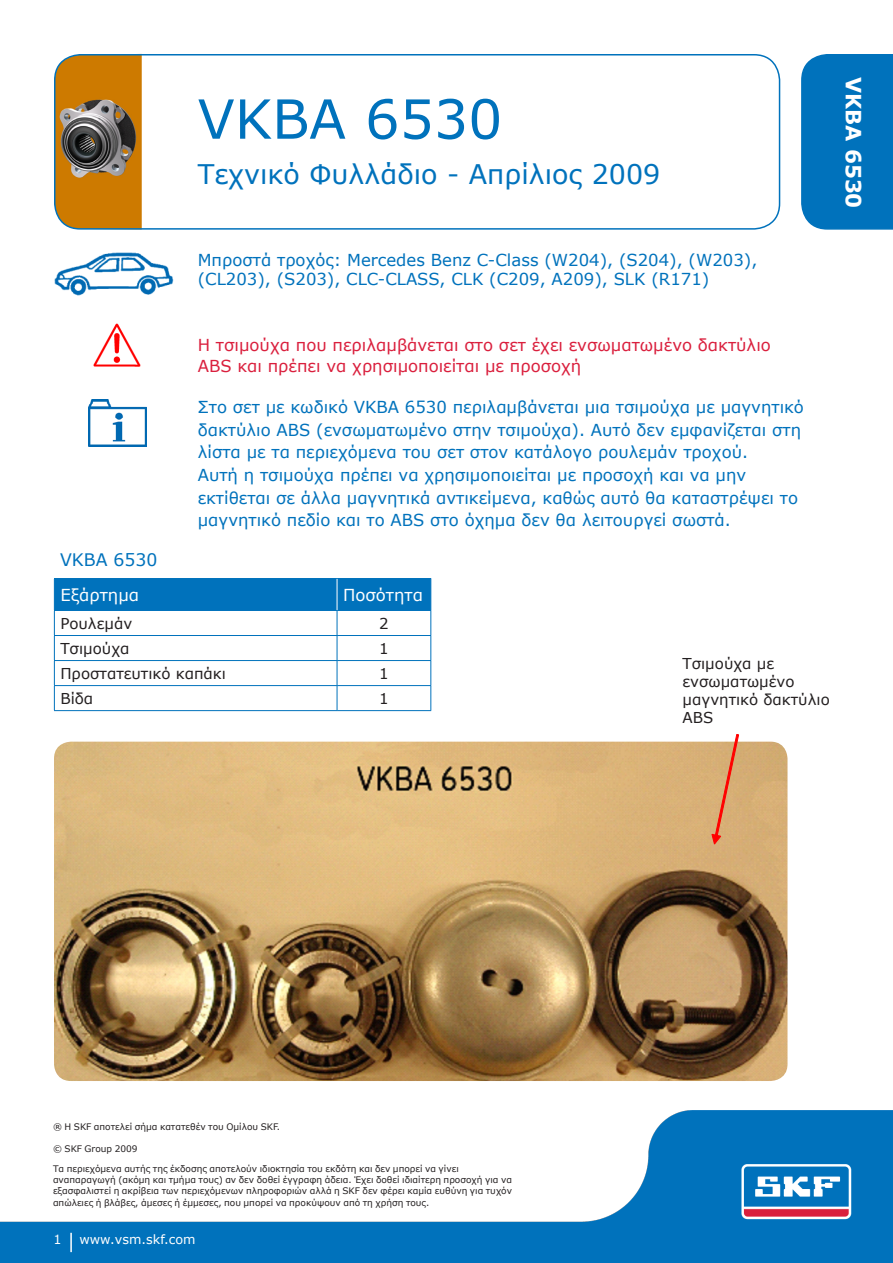
<style>
.page{position:relative;width:893px;height:1263px;background:#fff}
.page>*{position:absolute;margin:0;border:0;box-sizing:border-box;transform-origin:0 0}
.t1{font:54px "Verdana";color:#0072bc}
.t2{font:27px "Verdana";color:#0072bc}
.t3{font:700 21px "Verdana";color:#fff}
.t4{font:17.25px "Verdana";color:#0072bc}
.t5{font:16.5px/22.5px "Verdana";color:#0072bc}
.t6{font:16.5px/21px "Verdana";color:#da1f3d}
.t7{font:16.5px "Verdana";color:#fff}
.t8{font:15px/18px "Verdana";color:#231f20}
.t9{font:12.75px "Verdana";color:#fff}
._91_99_-_Disclaimer{font:9px/11.2px "Verdana";color:#231f20}
</style>
<div class="page">
<img style="left:55px;top:54px;width:87px;height:175px">
<div style="left:54px;top:54px;width:726px;height:176px;border:2px solid #0072bc;border-radius:26px"></div>
<img style="left:54px;top:253px;width:119px;height:43px">
<img style="left:93px;top:323px;width:48px;height:44px">
<img style="left:88px;top:399px;width:59px;height:48px">
<div style="left:801px;top:54px;width:92px;height:176px;background:#0072bc"></div>
<img style="left:54px;top:742px;width:733px;height:339px">
<svg style="left:54px;top:579px;width:377px;height:131px"></svg>
<hr style="left:54px;top:710px;width:283px;height:1px;background:#0072bc">
<hr style="left:337px;top:710px;width:94px;height:1px;background:#0072bc">
<hr style="left:54px;top:578px;width:283px;height:1px;background:#0072bc">
<hr style="left:54px;top:579px;width:1px;height:31px;background:#0072bc">
<hr style="left:337px;top:578px;width:94px;height:1px;background:#0072bc">
<hr style="left:430px;top:579px;width:1px;height:31px;background:#0072bc">
<hr style="left:54px;top:610px;width:283px;height:1px;background:#0072bc">
<hr style="left:337px;top:610px;width:94px;height:1px;background:#0072bc">
<hr style="left:337px;top:579px;width:1px;height:31px;background:#fff">
<svg style="left:674px;top:734px;width:105px;height:110px;background:#daae7b"></svg>
<img style="left:0;top:1110px;width:893px;height:153px">
<svg style="left:70px;top:1233px;width:2px;height:19px"></svg>
<p class="t1" style="left:198px;top:85px;width:306px">VKBA 6530</p>
<p class="t2" style="left:198px;top:157px;width:464px">Τεχνικό Φυλλάδιο - Απρίλιος 2009</p>
<p class="t5" style="left:198px;top:249px;width:561px;line-height:19.8px">Μπροστά τροχός: Mercedes Benz C-Class (W204), (S204), (W203), (CL203), (S203), CLC-CLASS, CLK (C209, A209), SLK (R171)</p>
<p class="t3" style="left:867px;top:77px;width:133px;rotate:90deg">VKBA 6530</p>
<p class="t4" style="left:60px;top:549px;width:99px">VKBA 6530</p>
<p class="t6" style="left:198px;top:334px;width:575px">Η τσιμούχα που περιλαμβάνεται στο σετ έχει ενσωματωμένο δακτύλιο<br>ABS και πρέπει να χρησιμοποιείται με προσοχή</p>
<p class="t5" style="left:198px;top:396px;width:608px">Στο σετ με κωδικό VKBA 6530 περιλαμβάνεται μια τσιμούχα με μαγνητικό δακτύλιο ABS (ενσωματωμένο στην τσιμούχα). Αυτό δεν εμφανίζεται στη λίστα με τα περιεχόμενα του σετ στον κατάλογο ρουλεμάν τροχού.</p>
<p class="t5" style="left:198px;top:463px;width:602px">Αυτή η τσιμούχα πρέπει να χρησιμοποιείται με προσοχή και να μην εκτίθεται σε άλλα μαγνητικά αντικείμενα, καθώς αυτό θα καταστρέψει το μαγνητικό πεδίο και το ABS στο όχημα δεν θα λειτουργεί σωστά.</p>
<p class="t7" style="left:60px;top:584px;width:80px">Εξάρτημα</p>
<p class="t7" style="left:343px;top:584px;width:81px">Ποσότητα</p>
<p class="t8" style="left:60px;top:614px;width:74px">Ρουλεμάν</p>
<p class="t8" style="left:379px;top:614px;width:11px">2</p>
<p class="t8" style="left:60px;top:639px;width:71px">Τσιμούχα</p>
<p class="t8" style="left:379px;top:639px;width:11px">1</p>
<p class="t8" style="left:60px;top:664px;width:167px">Προστατευτικό καπάκι</p>
<p class="t8" style="left:379px;top:664px;width:11px">1</p>
<p class="t8" style="left:60px;top:689px;width:34px">Βίδα</p>
<p class="t8" style="left:379px;top:689px;width:11px">1</p>
<p class="t8" style="left:682px;top:654px;width:149px">Τσιμούχα με ενσωματωμένο μαγνητικό δακτύλιο<br>ABS</p>
<p class="_91_99_-_Disclaimer" style="left:53px;top:1120px;width:229px">® Η SKF αποτελεί σήμα κατατεθέν του Ομίλου SKF.</p>
<p class="_91_99_-_Disclaimer" style="left:53px;top:1143px;width:86px">© SKF Group 2009</p>
<p class="_91_99_-_Disclaimer" style="left:53px;top:1162px;width:461px">Τα περιεχόμενα αυτής της έκδοσης αποτελούν ιδιοκτησία του εκδότη και δεν μπορεί να γίνει αναπαραγωγή (ακόμη και τμήμα τους) αν δεν δοθεί έγγραφη άδεια. Έχει δοθεί ιδιαίτερη προσοχή για να εξασφαλιστεί η ακρίβεια των περιεχόμενων πληροφοριών αλλά η SKF δεν φέρει καμία ευθύνη για τυχόν απώλειες ή βλάβες, άμεσες ή έμμεσες, που μπορεί να προκύψουν από τη χρήση τους.</p>
<p class="t9" style="left:53px;top:1232px;width:10px">1</p>
<p class="t9" style="left:79px;top:1232px;width:118px">www.vsm.skf.com</p>
</div>
